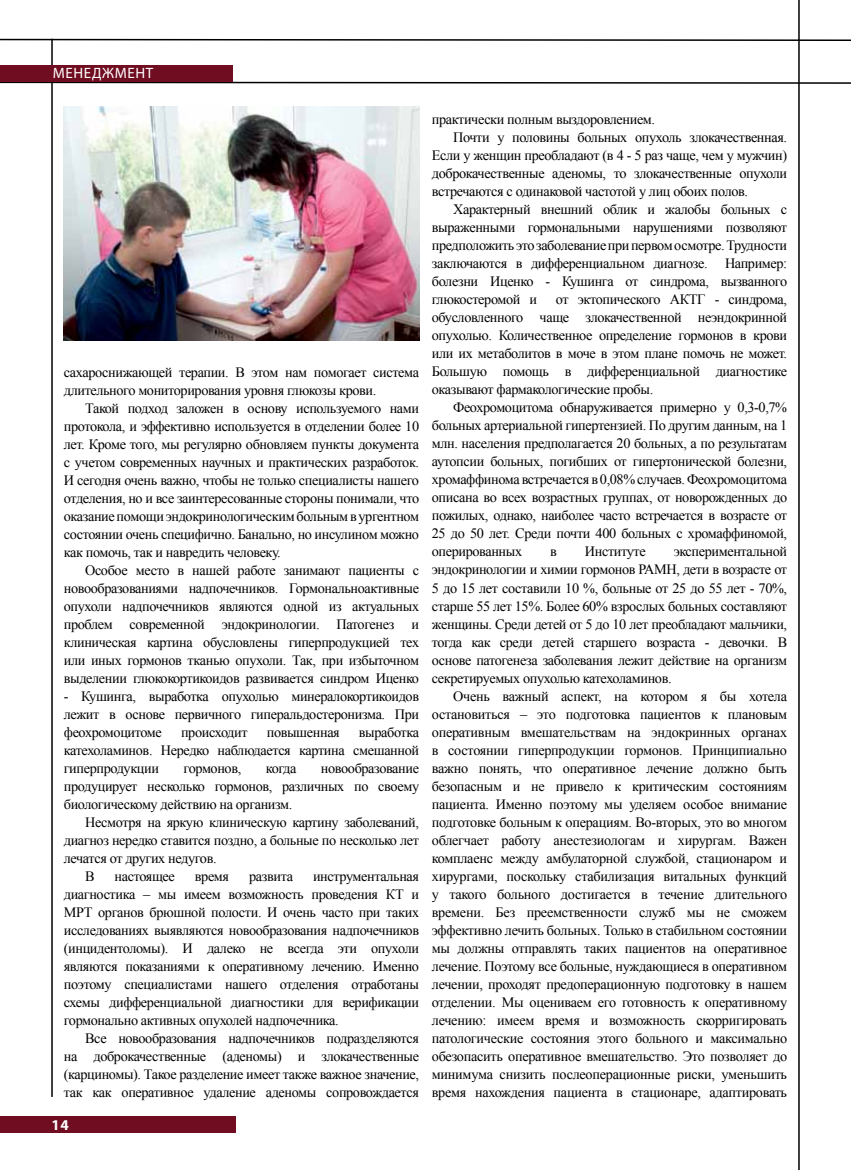
<style>
.page{position:relative;width:851px;height:1170px;background:#fff}
.page>*{position:absolute;margin:0;border:0;box-sizing:border-box;transform-origin:0 0}
.t1{font:15px "Myriad Pro";letter-spacing:.04em;color:#fff}
.t2{font:700 15px "Myriad Pro";color:#fff}
.t3{font:14.25px/18px "Times New Roman";letter-spacing:-.025em;color:#000;text-align:justify}
</style>
<div class="page">
<hr style="left:51px;top:39px;width:2px;height:1057px;background:#000">
<div style="left:0;top:1116px;width:235px;height:16px;background:#700d21"></div>
<hr style="left:798px;top:0;width:1px;height:1169px;background:#000">
<div style="left:0;top:65px;width:232px;height:17px;background:#700d21"></div>
<svg style="left:0;top:81px;width:850px;height:6px"></svg>
<svg style="left:0;top:38px;width:850px;height:4px"></svg>
<img style="left:64px;top:106px;width:355px;height:234px">
<p class="t1" style="left:53px;top:64px;width:102px">МЕНЕДЖМЕНТ</p>
<p class="t3" style="left:64px;top:362px;width:357px">сахароснижающей терапии. В этом нам помогает система длительного мониторирования уровня глюкозы крови.</p>
<p class="t3" style="left:64px;top:398px;width:357px;text-indent:21px">Такой подход заложен в основу используемого нами протокола, и эффективно используется в отделении более 10 лет. Кроме того, мы регулярно обновляем пункты документа с учетом современных научных и практических разработок.<br>И сегодня очень важно, чтобы не только специалисты нашего отделения, но и все заинтересованные стороны понимали, что оказание помощи эндокринологическим больным в ургентном состоянии очень специфично. Банально, но инсулином можно как помочь, так и навредить человеку.</p>
<p class="t3" style="left:64px;top:560px;width:357px;text-indent:21px">Особое место в нашей работе занимают пациенты с новообразованиями надпочечников. Гормональноактивные опухоли надпочечников являются одной из актуальных проблем современной эндокринологии. Патогенез и клиническая картина обусловлены гиперпродукцией тех или иных гормонов тканью опухоли. Так, при избыточном выделении глюкокортикоидов развивается синдром Иценко</p>
<p class="t3" style="left:64px;top:686px;width:357px">- Кушинга, выработка опухолью минералокортикоидов лежит в основе первичного гиперальдостеронизма. При феохромоцитоме</p>
<p class="t3" style="left:64px;top:722px;width:357px;text-indent:295px">выработка катехоламинов. Нередко наблюдается картина смешанной гиперпродукции</p>
<p class="t3" style="left:181px;top:722px;width:68px">происходит</p>
<p class="t3" style="left:267px;top:722px;width:75px">повышенная</p>
<p class="t3" style="left:64px;top:758px;width:357px;text-indent:257px">новообразование продуцирует несколько гормонов, различных по своему биологическому действию на организм.</p>
<p class="t3" style="left:85px;top:812px;width:335px">Несмотря на яркую клиническую картину заболеваний,</p>
<p class="t3" style="left:64px;top:830px;width:357px">диагноз нередко ставится поздно, а больные по несколько лет</p>
<p class="t3" style="left:64px;top:848px;width:154px">лечатся от других недугов.</p>
<p class="t3" style="left:85px;top:866px;width:11px">В</p>
<p class="t3" style="left:115px;top:866px;width:62px">настоящее</p>
<p class="t3" style="left:195px;top:866px;width:36px">время</p>
<p class="t3" style="left:249px;top:866px;width:45px">развита</p>
<p class="t3" style="left:184px;top:758px;width:59px">гормонов,</p>
<p class="t3" style="left:266px;top:758px;width:32px">когда</p>
<p class="t3" style="left:64px;top:866px;width:357px;text-indent:249px">инструментальная диагностика – мы имеем возможность проведения КТ и МРТ органов брюшной полости. И очень часто при таких исследованиях выявляются новообразования надпочечников (инцидентоломы). И далеко не всегда эти опухоли являются показаниями к оперативному лечению. Именно поэтому специалистами нашего отделения отработаны схемы дифференциальной диагностики для верификации гормонально активных опухолей надпочечника.</p>
<p class="t3" style="left:64px;top:1028px;width:357px;text-indent:21px">Все новообразования надпочечников подразделяются на доброкачественные (аденомы) и злокачественные (карциномы). Такое разделение имеет также важное значение, так как оперативное удаление аденомы сопровождается</p>
<p class="t2" style="left:52px;top:1114px;width:19px">14</p>
<p class="t3" style="left:432px;top:110px;width:225px">практически полным выздоровлением.</p>
<p class="t3" style="left:453px;top:128px;width:335px">Почти у половины больных опухоль злокачественная.</p>
<p class="t3" style="left:432px;top:146px;width:357px">Если у женщин преобладают (в 4 - 5 раз чаще, чем у мужчин)</p>
<p class="t3" style="left:432px;top:164px;width:357px">доброкачественные аденомы, то злокачественные опухоли</p>
<p class="t3" style="left:432px;top:182px;width:317px">встречаются с одинаковой частотой у лиц обоих полов.</p>
<p class="t3" style="left:453px;top:200px;width:335px">Характерный внешний облик и жалобы больных с</p>
<p class="t3" style="left:432px;top:218px;width:357px">выраженными гормональными нарушениями позволяют</p>
<p class="t3" style="left:432px;top:236px;width:357px">предположить это заболевание при первом осмотре. Трудности</p>
<p class="t3" style="left:432px;top:254px;width:357px">заключаются в дифференциальном диагнозе. Например:</p>
<p class="t3" style="left:432px;top:272px;width:357px">болезни Иценко - Кушинга от синдрома, вызванного</p>
<p class="t3" style="left:432px;top:290px;width:107px">глюкостеромой и</p>
<p class="t3" style="left:432px;top:290px;width:357px;text-indent:124px">от эктопического АКТГ - синдрома, обусловленного чаще злокачественной неэндокринной опухолью. Количественное определение гормонов в крови или их метаболитов в моче в этом плане помочь не может.<br>Большую помощь в дифференциальной диагностике оказывают фармакологические пробы.</p>
<p class="t3" style="left:432px;top:398px;width:357px;text-indent:21px">Феохромоцитома обнаруживается примерно у 0,3-0,7% больных артериальной гипертензией. По другим данным, на 1 млн. населения предполагается 20 больных, а по результатам аутопсии больных, погибших от гипертонической болезни, хромаффинома встречается в 0,08% случаев. Феохромоцитома описана во всех возрастных группах, от новорожденных до пожилых, однако, наиболее часто встречается в возрасте от 25 до 50 лет. Среди почти 400 больных с хромаффиномой, оперированных</p>
<p class="t3" style="left:432px;top:542px;width:357px;text-indent:242px">экспериментальной эндокринологии и химии гормонов РАМН, дети в возрасте от 5 до 15 лет составили 10 %, больные от 25 до 55 лет - 70%, старше 55 лет 15%. Более 60% взрослых больных составляют женщины. Среди детей от 5 до 10 лет преобладают мальчики, тогда как среди детей старшего возраста - девочки. В основе патогенеза заболевания лежит действие на организм секретируемых опухолью катехоламинов.</p>
<p class="t3" style="left:432px;top:686px;width:357px;text-indent:21px">Очень важный аспект, на котором я бы хотела остановиться – это подготовка пациентов к плановым оперативным вмешательствам на эндокринных органах в состоянии гиперпродукции гормонов. Принципиально важно понять, что оперативное лечение должно быть безопасным и не привело к критическим состояниям пациента. Именно поэтому мы уделяем особое внимание подготовке больным к операциям. Во-вторых, это во многом облегчает работу анестезиологам и хирургам. Важен комплаенс между амбулаторной службой, стационаром и хирургами, поскольку стабилизация витальных функций у такого больного достигается в течение длительного времени. Без преемственности служб мы не сможем эффективно лечить больных. Только в стабильном состоянии мы должны отправлять таких пациентов на оперативное лечение. Поэтому все больные, нуждающиеся в оперативном лечении, проходят предоперационную подготовку в нашем отделении. Мы оцениваем его готовность к оперативному лечению: имеем время и возможность скорригировать патологические состояния этого больного и максимально обезопасить оперативное вмешательство. Это позволяет до минимума снизить послеоперационные риски, уменьшить время нахождения пациента в стационаре, адаптировать</p>
<p class="t3" style="left:550px;top:542px;width:8px">в</p>
<p class="t3" style="left:585px;top:542px;width:62px">Институте</p>
</div>
